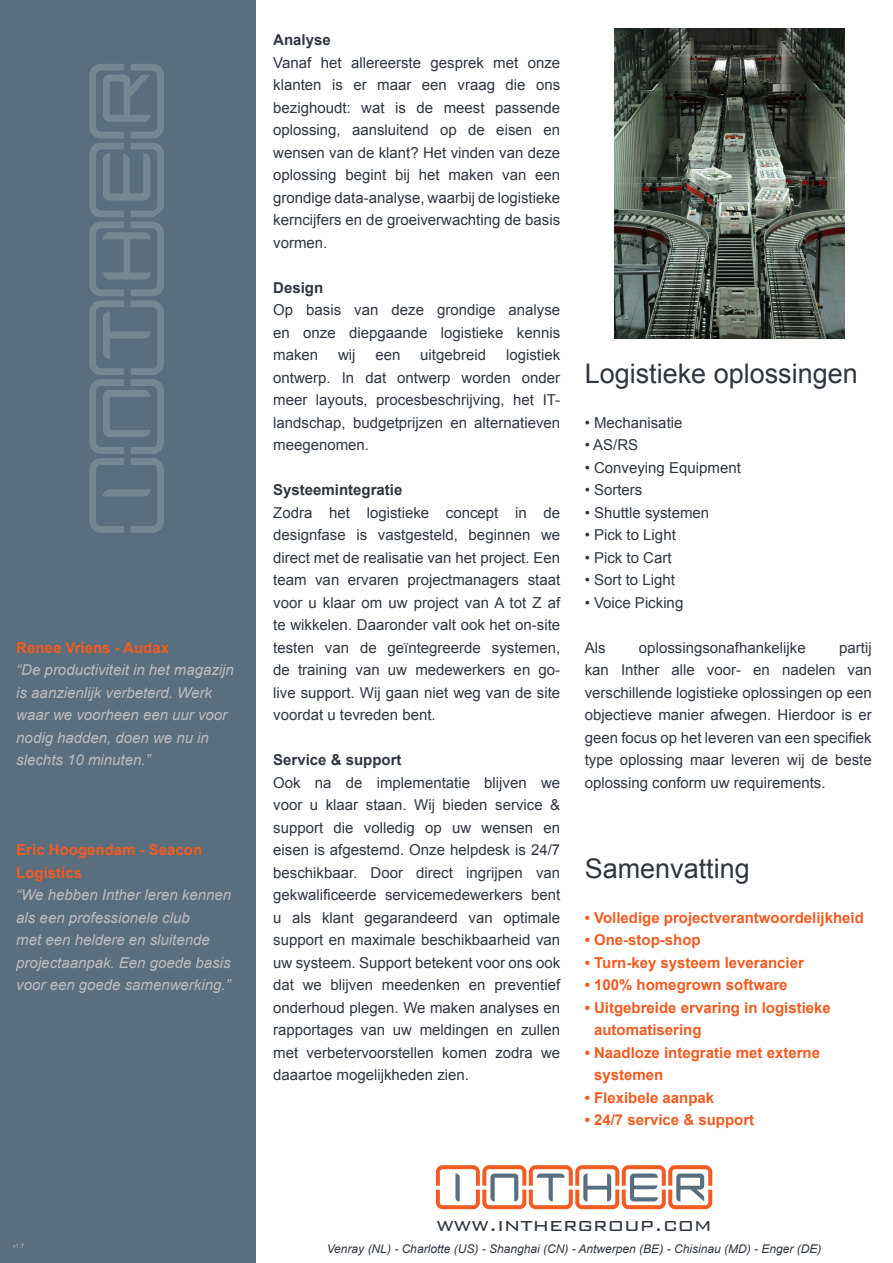
<style>
.page{position:relative;width:893px;height:1263px;background:#fff}
.page>*{position:absolute;margin:0;border:0;box-sizing:border-box;transform-origin:0 0}
.t1{font:27px "Arial";color:#2f3640}
.t2{font:300 23.7px "Bank Gothic BT";color:#2f3640}
.t3{font:15px/22.5px "Arial";color:#2f3640;text-align:justify}
.t4{font:700 15px/22.5px "Arial";color:#f25b21}
.t5{font:italic 15px/22.5px "Arial";color:#bcbdc0}
.t6{font:700 15px "Arial";color:#2f3640}
.t7{font:italic 12px "Arial";color:#2f3640}
.t8{font:6px "Arial";color:#bcbdc0}
</style>
<div class="page">
<div style="left:0;top:0;width:255px;height:1263px;background:#596e7e"></div>
<svg style="left:89px;top:64px;width:75px;height:469px"></svg>
<img style="left:615px;top:28px;width:229px;height:311px">
<svg style="left:436px;top:1165px;width:276px;height:44px"></svg>
<p class="t4" style="left:16px;top:636px;width:154px">Renee Vriens - Audax</p>
<p class="t5" style="left:16px;top:659px;width:219px">“De productiviteit in het magazijn is aanzienlijk verbeterd. Werk waar we voorheen een uur voor nodig hadden, doen we nu in slechts 10 minuten.”</p>
<p class="t4" style="left:16px;top:839px;width:187px">Eric Hoogendam - Seacon<br>Logistics</p>
<p class="t5" style="left:16px;top:884px;width:216px">“We hebben Inther leren kennen als een professionele club<br>met een heldere en sluitende projectaanpak. Een goede basis voor een goede samenwerking.”</p>
<p class="t8" style="left:13px;top:1242px;width:13px">v1.7</p>
<p class="t6" style="left:273px;top:30px;width:59px">Analyse</p>
<p class="t3" style="left:273px;top:51px;width:289px">Vanaf het allereerste gesprek met onze klanten is er maar een vraag die ons bezighoudt: wat is de meest passende oplossing, aansluitend op de eisen en wensen van de klant? Het vinden van deze oplossing begint bij het maken van een grondige data-analyse, waarbij de logistieke kerncijfers en de groeiverwachting de basis vormen.</p>
<p class="t6" style="left:273px;top:277px;width:52px">Design</p>
<p class="t3" style="left:273px;top:299px;width:288px">Op basis van deze grondige analyse en onze diepgaande logistieke kennis maken</p>
<p class="t3" style="left:273px;top:344px;width:288px;text-indent:233px">logistiek ontwerp. In dat ontwerp worden onder meer layouts, procesbeschrijving, het IT&shy;landschap, budgetprijzen en alternatieven meegenomen.</p>
<p class="t6" style="left:273px;top:480px;width:131px">Systeemintegratie</p>
<p class="t3" style="left:273px;top:501px;width:289px">Zodra het logistieke concept in de designfase is vastgesteld, beginnen we direct met de realisatie van het project. Een team van ervaren projectmanagers staat voor u klaar om uw project van A tot Z af te wikkelen. Daaronder valt ook het on-site testen van de geïntegreerde systemen, de training van uw medewerkers en go&shy;live support. Wij gaan niet weg van de site voordat u tevreden bent.</p>
<p class="t6" style="left:273px;top:750px;width:130px">Service &amp; support</p>
<p class="t3" style="left:273px;top:771px;width:288px">Ook na de implementatie blijven we voor u klaar staan. Wij bieden service &amp; support die volledig op uw wensen en eisen is afgestemd. Onze helpdesk is 24/7 beschikbaar. Door direct ingrijpen van gekwalificeerde servicemedewerkers bent u als klant gegarandeerd van optimale support en maximale beschikbaarheid van uw systeem. Support betekent voor ons ook dat we blijven meedenken en preventief onderhoud plegen. We maken analyses en rapportages van uw meldingen en zullen met verbetervoorstellen komen zodra we daaartoe mogelijkheden zien.</p>
<p class="t3" style="left:338px;top:344px;width:19px">wij</p>
<p class="t3" style="left:375px;top:344px;width:27px">een</p>
<p class="t3" style="left:420px;top:344px;width:67px">uitgebreid</p>
<p class="t1" style="left:585px;top:355px;width:275px">Logistieke oplossingen</p>
<p class="t3" style="left:585px;top:411px;width:99px">• Mechanisatie</p>
<p class="t3" style="left:585px;top:434px;width:55px">• AS/RS</p>
<p class="t3" style="left:585px;top:456px;width:158px">• Conveying Equipment</p>
<p class="t3" style="left:585px;top:479px;width:59px">• Sorters</p>
<p class="t3" style="left:585px;top:501px;width:126px">• Shuttle systemen</p>
<p class="t3" style="left:585px;top:524px;width:93px">• Pick to Light</p>
<p class="t3" style="left:585px;top:546px;width:88px">• Pick to Cart</p>
<p class="t3" style="left:585px;top:569px;width:92px">• Sort to Light</p>
<p class="t3" style="left:585px;top:591px;width:100px">• Voice Picking</p>
<p class="t3" style="left:585px;top:636px;width:22px">Als</p>
<p class="t3" style="left:639px;top:636px;width:168px">oplossingsonafhankelijke</p>
<p class="t3" style="left:585px;top:636px;width:289px;text-indent:254px">partij kan Inther alle voor- en nadelen van verschillende logistieke oplossingen op een objectieve manier afwegen. Hierdoor is er geen focus op het leveren van een specifiek type oplossing maar leveren wij de beste oplossing conform uw requirements.</p>
<p class="t1" style="left:585px;top:850px;width:167px">Samenvatting</p>
<p class="t4" style="left:585px;top:906px;width:281px">• Volledige projectverantwoordelijkheid</p>
<p class="t4" style="left:585px;top:929px;width:118px">• One-stop-shop</p>
<p class="t4" style="left:585px;top:951px;width:221px">• Turn-key systeem leverancier</p>
<p class="t4" style="left:585px;top:974px;width:204px">• 100% homegrown software</p>
<p class="t4" style="left:594px;top:996px;width:238px;text-indent:-9px">• Uitgebreide ervaring in logistieke automatisering</p>
<p class="t4" style="left:594px;top:1041px;width:227px;text-indent:-9px">• Naadloze integratie met externe systemen</p>
<p class="t4" style="left:585px;top:1086px;width:131px">• Flexibele aanpak</p>
<p class="t4" style="left:585px;top:1109px;width:171px">• 24/7 service &amp; support</p>
<p class="t2" style="left:436px;top:1212px;width:277px">www.inthergroup.com</p>
<p class="t7" style="left:327px;top:1241px;width:496px">Venray (NL) - Charlotte (US) - Shanghai (CN) - Antwerpen (BE) - Chisinau (MD) - Enger (DE)</p>
</div>
